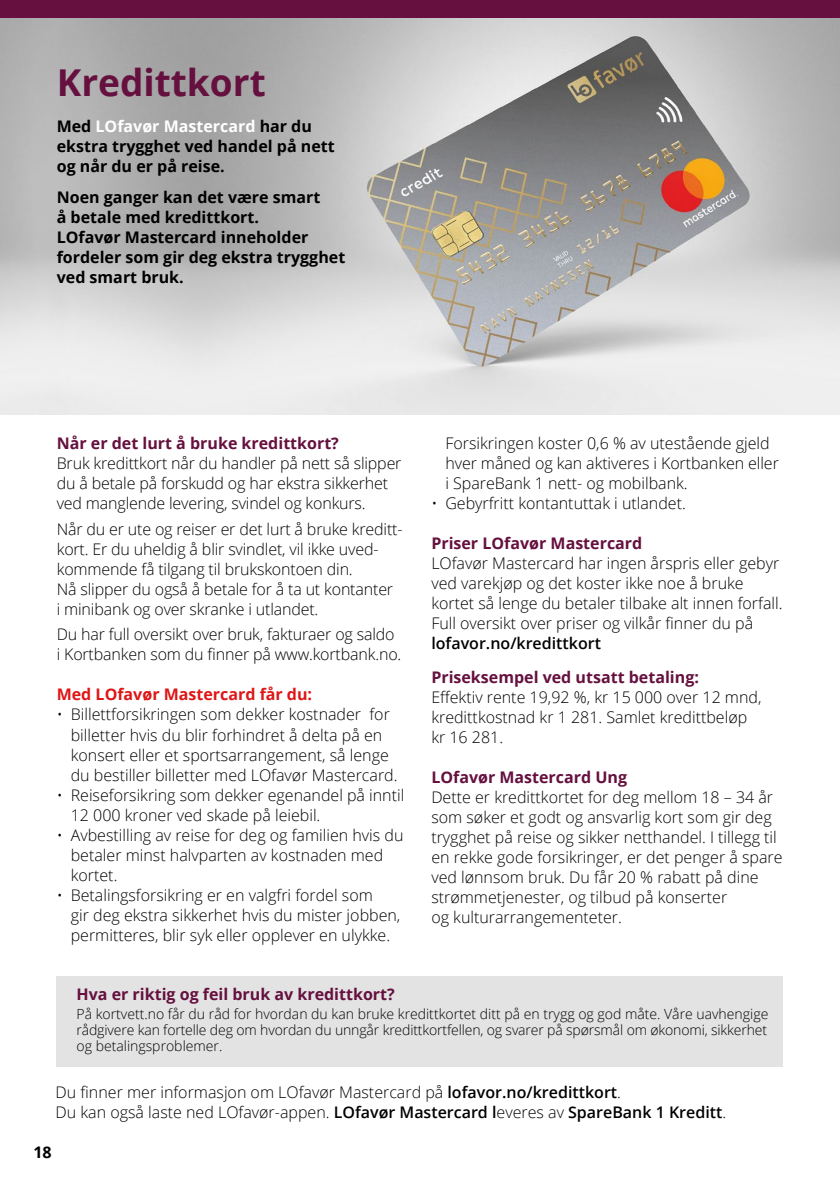
<style>
.page{position:relative;width:840px;height:1191px;background:#fff}
.page>*{position:absolute;margin:0;border:0;box-sizing:border-box;transform-origin:0 0}
.t1{font:700 37px "Open Sans";color:#65103e}
.t2{font:300 16px/20px "Open Sans";color:#000}
.t3{font:700 16px/20px "Open Sans";color:#000}
.t4{font:700 16px "Open Sans";color:#65103e}
.t5{font:700 16px "Open Sans";color:#df1616}
.t6{font:600 16px "Open Sans";color:#000}
.t7{font:300 14px/16px "Open Sans";letter-spacing:-.01em;color:#000;text-align:justify}
.s1{color:#fff}
.s2{font-weight:600}
</style>
<div class="page">
<img style="left:0;top:17px;width:839px;height:397px">
<div style="left:0;top:0;width:839px;height:17px;background:#65103e"></div>
<div style="left:57px;top:975px;width:725px;height:91px;background:#e3e3e3"></div>
<h1 class="t1" style="left:57px;top:57px;width:210px">Kredittkort</h1>
<p class="t3" style="left:57px;top:116px;width:279px">Med <span class="s1">LOfavør Mastercard</span> har du ekstra trygghet ved handel på nett og når du er på reise.</p>
<p class="t3" style="left:57px;top:187px;width:290px">Noen ganger kan det være smart<br>å betale med kredittkort.<br>LOfavør Mastercard inneholder fordeler som gir deg ekstra trygghet ved smart bruk.</p>
<p class="t4" style="left:57px;top:432px;width:283px">Når er det lurt å bruke kredittkort?</p>
<p class="t2" style="left:57px;top:453px;width:346px">Bruk kredittkort når du handler på nett så slipper du å betale på forskudd og har ekstra sikkerhet ved manglende levering, svindel og konkurs.</p>
<p class="t2" style="left:57px;top:518px;width:347px">Når du er ute og reiser er det lurt å bruke kreditt&shy;kort. Er du uheldig å blir svindlet, vil ikke uved&shy;kommende få tilgang til brukskontoen din.<br>Nå slipper du også å betale for å ta ut kontanter<br>i minibank og over skranke i utlandet.</p>
<p class="t2" style="left:57px;top:624px;width:346px">Du har full oversikt over bruk, fakturaer og saldo i Kortbanken som du finner på www.kortbank.no.</p>
<p class="t5" style="left:57px;top:683px;width:257px">Med LOfavør Mastercard får du:</p>
<p class="t2" style="left:71px;top:704px;width:328px;text-indent:-14px">• Billettforsikringen som dekker kostnader for billetter hvis du blir forhindret å delta på en konsert eller et sportsarrangement, så lenge du bestiller billetter med LOfavør Mastercard.</p>
<p class="t2" style="left:71px;top:784px;width:335px;text-indent:-14px">• Reiseforsikring som dekker egenandel på inntil<br>12 000 kroner ved skade på leiebil.</p>
<p class="t2" style="left:71px;top:824px;width:334px;text-indent:-14px">• Avbestilling av reise for deg og familien hvis du betaler minst halvparten av kostnaden med kortet.</p>
<p class="t2" style="left:71px;top:884px;width:331px;text-indent:-14px">• Betalingsforsikring er en valgfri fordel som<br>gir deg ekstra sikkerhet hvis du mister jobben, permitteres, blir syk eller opplever en ulykke.</p>
<p class="t2" style="left:445px;top:433px;width:335px">Forsikringen koster 0,6 % av utestående gjeld hver måned og kan aktiveres i Kortbanken eller i SpareBank 1 nett- og mobilbank.</p>
<p class="t2" style="left:431px;top:493px;width:256px">• Gebyrfritt kontantuttak i utlandet.</p>
<p class="t4" style="left:431px;top:532px;width:212px">Priser LOfavør Mastercard</p>
<p class="t2" style="left:431px;top:553px;width:352px">LOfavør Mastercard har ingen årspris eller gebyr ved varekjøp og det koster ikke noe å bruke kortet så lenge du betaler tilbake alt innen forfall.<br>Full oversikt over priser og vilkår finner du på</p>
<p class="t6" style="left:431px;top:632px;width:171px">lofavor.no/kredittkort</p>
<p class="t4" style="left:431px;top:666px;width:269px">Priseksempel ved utsatt betaling:</p>
<p class="t2" style="left:431px;top:687px;width:331px">Effektiv rente 19,92 %, kr 15 000 over 12 mnd, kredittkostnad kr 1 281. Samlet kredittbeløp kr 16 281.</p>
<p class="t4" style="left:431px;top:766px;width:197px">LOfavør Mastercard Ung</p>
<p class="t2" style="left:431px;top:787px;width:352px">Dette er kredittkortet for deg mellom 18 – 34 år som søker et godt og ansvarlig kort som gir deg trygghet på reise og sikker netthandel. I tillegg til en rekke gode forsikringer, er det penger å spare ved lønnsom bruk. Du får 20 % rabatt på dine strømmetjenester, og tilbud på konserter<br>og kulturarrangementeter.</p>
<p class="t4" style="left:76px;top:982px;width:319px">Hva er riktig og feil bruk av kredittkort?</p>
<p class="t7" style="left:76px;top:1005px;width:693px">På kortvett.no får du råd for hvordan du kan bruke kredittkortet ditt på en trygg og god måte. Våre uavhengige rådgivere kan fortelle deg om hvordan du unngår kredittkortfellen, og svarer på spørsmål om økonomi, sikkerhet og betalingsproblemer.</p>
<p class="t2" style="left:56px;top:1082px;width:671px">Du finner mer informasjon om LOfavør Mastercard på <span class="s2">lofavor.no/kredittkort</span>.<br>Du kan også laste ned LOfavør-appen. <span class="s2">LOfavør Mastercard l</span>everes av <span class="s2">SpareBank 1 Kreditt</span>.</p>
<p class="t3" style="left:33px;top:1141px;width:20px">18</p>
</div>
